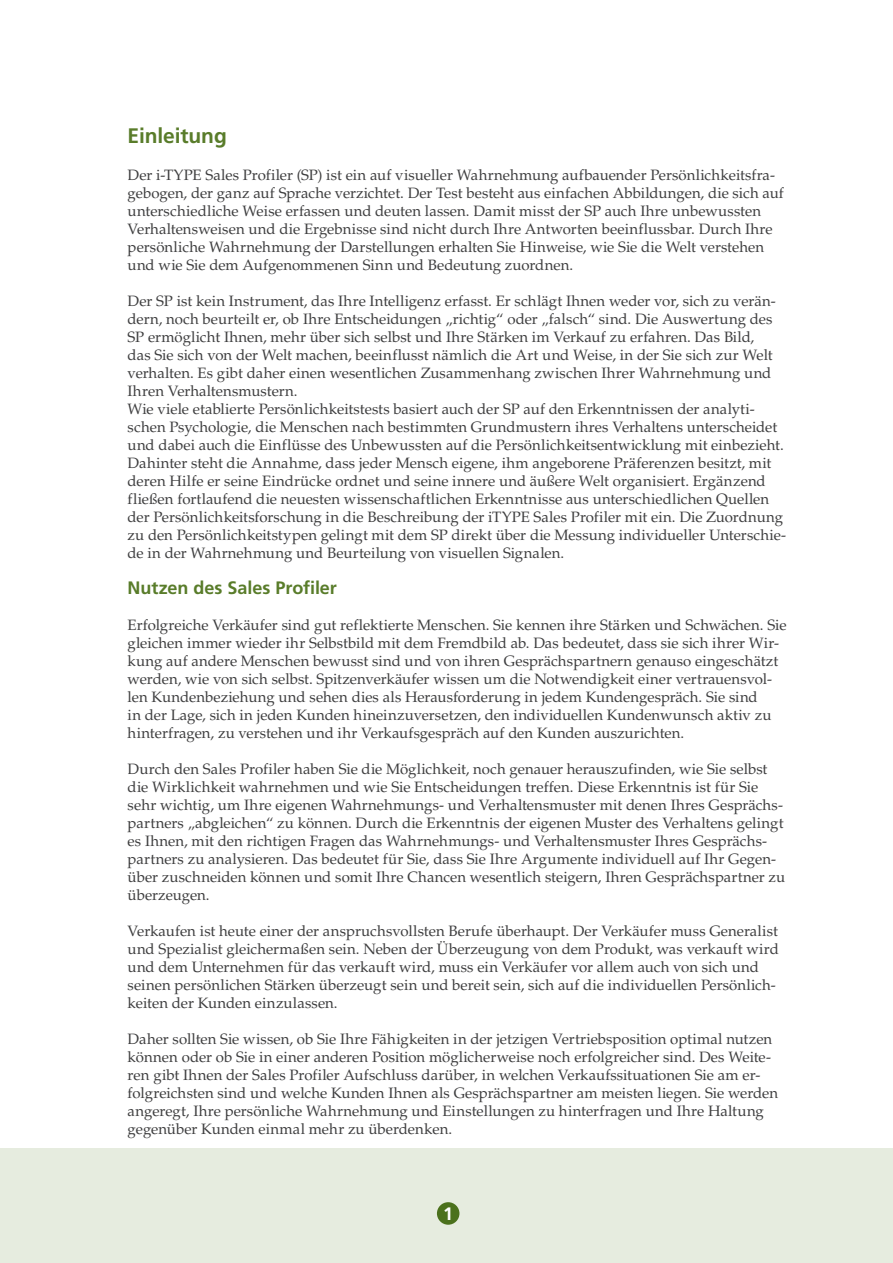
<style>
.page{position:relative;width:893px;height:1263px;background:#fff}
.page>*{position:absolute;margin:0;border:0;box-sizing:border-box;transform-origin:0 0}
.t1{font:700 21px "Frutiger LT Pro";letter-spacing:-.005em;color:#597c2a}
.t2{font:700 18px "Frutiger LT Pro";color:#597c2a}
.t3{font:700 18px "Frutiger LT Pro";color:#fff}
.t4{font:15px/18px "Palatino LT Std";color:#3e3e3f}
</style>
<div class="page">
<div style="left:0;top:1148px;width:892px;height:115px;background:#e6ecdf"></div>
<div style="left:437px;top:1202px;width:22px;height:23px;background:#4b711c;border-radius:50%"></div>
<h1 class="t1" style="left:128px;top:125px;width:101px">Einleitung</h1>
<p class="t4" style="left:128px;top:167px;width:657px">Der i-TYPE Sales Profiler (SP) ist ein auf visueller Wahrnehmung aufbauender Persönlichkeitsfra&shy;gebogen, der ganz auf Sprache verzichtet. Der Test besteht aus einfachen Abbildungen, die sich auf unterschiedliche Weise erfassen und deuten lassen. Damit misst der SP auch Ihre unbewussten Verhaltensweisen und die Ergebnisse sind nicht durch Ihre Antworten beeinflussbar. Durch Ihre persönliche Wahrnehmung der Darstellungen erhalten Sie Hinweise, wie Sie die Welt verstehen und wie Sie dem Aufgenommenen Sinn und Bedeutung zuordnen.</p>
<p class="t4" style="left:128px;top:293px;width:660px">Der SP ist kein Instrument, das Ihre Intelligenz erfasst. Er schlägt Ihnen weder vor, sich zu verän&shy;dern, noch beurteilt er, ob Ihre Entscheidungen „richtig“ oder „falsch“ sind. Die Auswertung des SP ermöglicht Ihnen, mehr über sich selbst und Ihre Stärken im Verkauf zu erfahren. Das Bild,<br>das Sie sich von der Welt machen, beeinflusst nämlich die Art und Weise, in der Sie sich zur Welt verhalten. Es gibt daher einen wesentlichen Zusammenhang zwischen Ihrer Wahrnehmung und Ihren Verhaltensmustern.<br>Wie viele etablierte Persönlichkeitstests basiert auch der SP auf den Erkenntnissen der analyti&shy;schen Psychologie, die Menschen nach bestimmten Grundmustern ihres Verhaltens unterscheidet und dabei auch die Einflüsse des Unbewussten auf die Persönlichkeitsentwicklung mit einbezieht.<br>Dahinter steht die Annahme, dass jeder Mensch eigene, ihm angeborene Präferenzen besitzt, mit deren Hilfe er seine Eindrücke ordnet und seine innere und äußere Welt organisiert. Ergänzend fließen fortlaufend die neuesten wissenschaftlichen Erkenntnisse aus unterschiedlichen Quellen der Persönlichkeitsforschung in die Beschreibung der iTYPE Sales Profiler mit ein. Die Zuordnung zu den Persönlichkeitstypen gelingt mit dem SP direkt über die Messung individueller Unterschie&shy;de in der Wahrnehmung und Beurteilung von visuellen Signalen.</p>
<p class="t2" style="left:128px;top:578px;width:211px">Nutzen des Sales Profiler</p>
<p class="t4" style="left:128px;top:617px;width:660px">Erfolgreiche Verkäufer sind gut reflektierte Menschen. Sie kennen ihre Stärken und Schwächen. Sie gleichen immer wieder ihr Selbstbild mit dem Fremdbild ab. Das bedeutet, dass sie sich ihrer Wir&shy;kung auf andere Menschen bewusst sind und von ihren Gesprächspartnern genauso eingeschätzt werden, wie von sich selbst. Spitzenverkäufer wissen um die Notwendigkeit einer vertrauensvol&shy;len Kundenbeziehung und sehen dies als Herausforderung in jedem Kundengespräch. Sie sind<br>in der Lage, sich in jeden Kunden hineinzuversetzen, den individuellen Kundenwunsch aktiv zu hinterfragen, zu verstehen und ihr Verkaufsgespräch auf den Kunden auszurichten.</p>
<p class="t4" style="left:128px;top:761px;width:659px">Durch den Sales Profiler haben Sie die Möglichkeit, noch genauer herauszufinden, wie Sie selbst die Wirklichkeit wahrnehmen und wie Sie Entscheidungen treffen. Diese Erkenntnis ist für Sie sehr wichtig, um Ihre eigenen Wahrnehmungs- und Verhaltensmuster mit denen Ihres Gesprächs&shy;partners „abgleichen“ zu können. Durch die Erkenntnis der eigenen Muster des Verhaltens gelingt es Ihnen, mit den richtigen Fragen das Wahrnehmungs- und Verhaltensmuster Ihres Gesprächs&shy;partners zu analysieren. Das bedeutet für Sie, dass Sie Ihre Argumente individuell auf Ihr Gegen&shy;über zuschneiden können und somit Ihre Chancen wesentlich steigern, Ihren Gesprächspartner zu überzeugen.</p>
<p class="t4" style="left:128px;top:923px;width:652px">Verkaufen ist heute einer der anspruchsvollsten Berufe überhaupt. Der Verkäufer muss Generalist und Spezialist gleichermaßen sein. Neben der Überzeugung von dem Produkt, was verkauft wird und dem Unternehmen für das verkauft wird, muss ein Verkäufer vor allem auch von sich und seinen persönlichen Stärken überzeugt sein und bereit sein, sich auf die individuellen Persönlich&shy;keiten der Kunden einzulassen.</p>
<p class="t4" style="left:128px;top:1031px;width:652px">Daher sollten Sie wissen, ob Sie Ihre Fähigkeiten in der jetzigen Vertriebsposition optimal nutzen können oder ob Sie in einer anderen Position möglicherweise noch erfolgreicher sind. Des Weite&shy;ren gibt Ihnen der Sales Profiler Aufschluss darüber, in welchen Verkaufssituationen Sie am er&shy;folgreichsten sind und welche Kunden Ihnen als Gesprächspartner am meisten liegen. Sie werden angeregt, Ihre persönliche Wahrnehmung und Einstellungen zu hinterfragen und Ihre Haltung gegenüber Kunden einmal mehr zu überdenken.</p>
<p class="t3" style="left:443px;top:1204px;width:12px">1</p>
</div>
